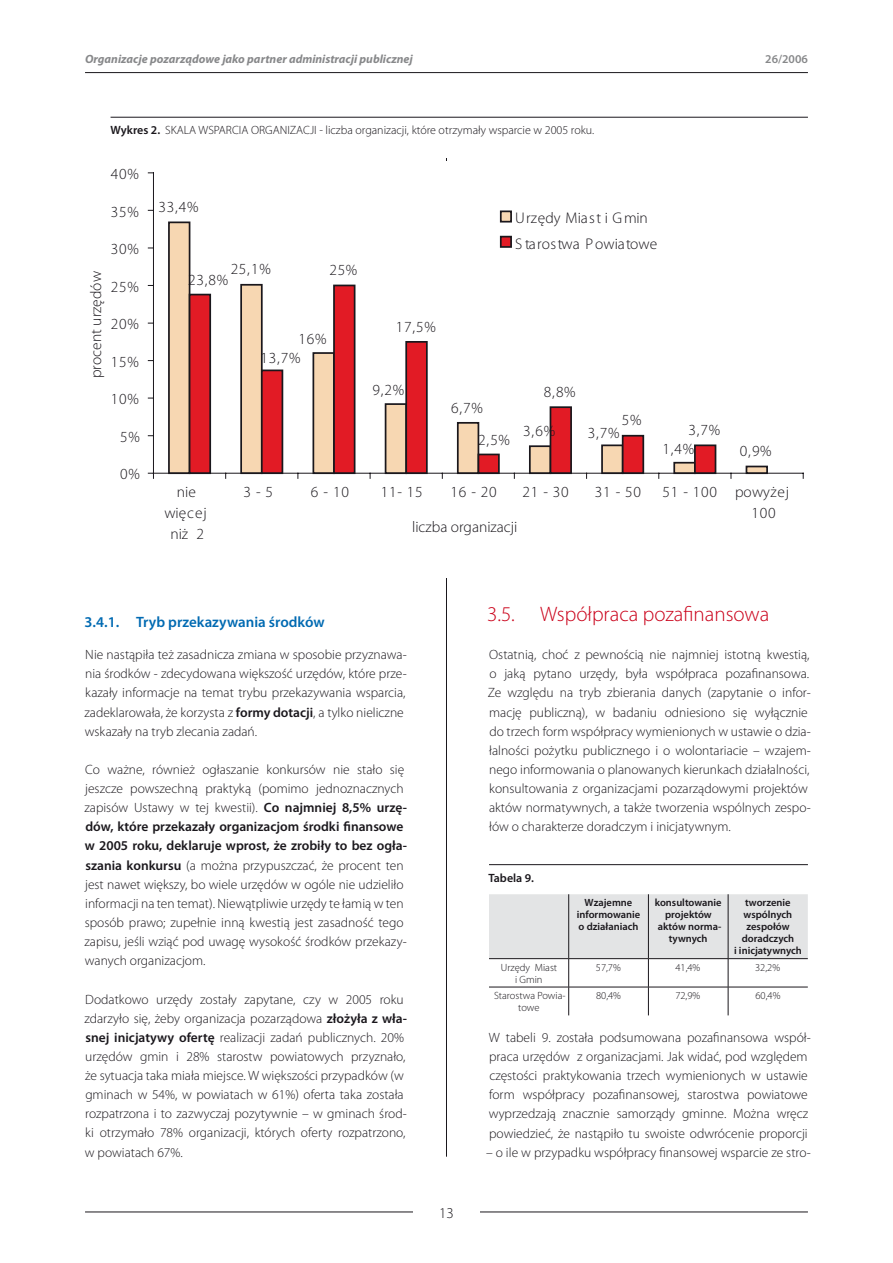
<style>
.page{position:relative;width:893px;height:1263px;background:#fff}
.page>*{position:absolute;margin:0;border:0;box-sizing:border-box;transform-origin:0 0}
.t1{font:300 21px "Myriad Pro";color:#ca0019}
.t2{font:300 15.45px/21.1px "Myriad Pro";letter-spacing:.01em;color:#1a171c}
.t3{font:300 15.45px/21.1px "Myriad Pro";letter-spacing:.05em;color:#1a171c}
.t4{font:600 15px "Myriad Pro";color:#006ab2}
.t5{font:300 15px "Myriad Pro";color:#1a171c}
.t6{font:300 13.5px/19.2px "Myriad Pro";color:#1a171c}
.t7{font:300 12px "Myriad Pro";color:#1a171c}
.t8{font:italic 700 12px "Myriad Pro";color:#87888a}
.t9{font:600 12px "Myriad Pro";color:#1a171c}
.t10{font:600 12px "Myriad Pro";color:#87888a}
.t11{font:600 10.5px/12px "Myriad Pro";color:#1a171c;text-align:center}
.t12{font:300 10.5px/12px "Myriad Pro";color:#1a171c;text-align:center}
.s1{font-weight:600}
</style>
<div class="page">
<hr style="left:85px;top:1212px;width:723px;height:1px;background:#1a171c">
<div style="left:413px;top:1201px;width:67px;height:21px;background:#fff"></div>
<hr style="left:85px;top:72px;width:723px;height:1px;background:#1a171c">
<hr style="left:446px;top:106px;width:1px;height:1051px;background:#1a171c">
<hr style="left:489px;top:864px;width:319px;height:1px;background:#1a171c">
<svg style="left:489px;top:894px;width:319px;height:121px"></svg>
<div style="left:85px;top:106px;width:723px;height:51px;background:#fff"></div>
<hr style="left:111px;top:117px;width:697px;height:1px;background:#1a171c">
<div style="left:85px;top:162px;width:723px;height:416px;background:#fff"></div>
<div style="left:168px;top:221px;width:22px;height:253px;background:#f7d7b2;border:2px solid #1a171c"></div>
<div style="left:240px;top:284px;width:23px;height:190px;background:#f7d7b2;border:2px solid #1a171c"></div>
<div style="left:312px;top:352px;width:23px;height:122px;background:#f7d7b2;border:2px solid #1a171c"></div>
<div style="left:385px;top:403px;width:22px;height:71px;background:#f7d7b2;border:2px solid #1a171c"></div>
<div style="left:457px;top:422px;width:22px;height:52px;background:#f7d7b2;border:2px solid #1a171c"></div>
<div style="left:529px;top:445px;width:22px;height:29px;background:#f7d7b2;border:2px solid #1a171c"></div>
<div style="left:601px;top:444px;width:22px;height:30px;background:#f7d7b2;border:2px solid #1a171c"></div>
<div style="left:673px;top:462px;width:23px;height:12px;background:#f7d7b2;border:2px solid #1a171c"></div>
<svg style="left:746px;top:466px;width:22px;height:7px"></svg>
<div style="left:189px;top:294px;width:22px;height:180px;background:#e21b25;border:2px solid #1a171c"></div>
<div style="left:261px;top:369px;width:22px;height:105px;background:#e21b25;border:2px solid #1a171c"></div>
<div style="left:333px;top:285px;width:22px;height:189px;background:#e21b25;border:2px solid #1a171c"></div>
<div style="left:405px;top:341px;width:23px;height:133px;background:#e21b25;border:2px solid #1a171c"></div>
<div style="left:478px;top:454px;width:22px;height:20px;background:#e21b25;border:2px solid #1a171c"></div>
<div style="left:550px;top:406px;width:22px;height:68px;background:#e21b25;border:2px solid #1a171c"></div>
<div style="left:622px;top:435px;width:22px;height:39px;background:#e21b25;border:2px solid #1a171c"></div>
<div style="left:694px;top:444px;width:22px;height:30px;background:#e21b25;border:2px solid #1a171c"></div>
<hr style="left:153px;top:173px;width:1px;height:300px;background:#1a171c">
<hr style="left:153px;top:473px;width:650px;height:1px;background:#1a171c">
<div style="left:500px;top:210px;width:12px;height:13px;background:#f7d7b2;border:2px solid #1a171c"></div>
<div style="left:500px;top:236px;width:12px;height:12px;background:#e21b25;border:2px solid #1a171c"></div>
<p class="t8" style="left:85px;top:52px;width:329px">Organizacje pozarządowe jako partner administracji publicznej</p>
<p class="t10" style="left:765px;top:52px;width:44px">26/2006</p>
<p class="t7" style="left:111px;top:124px;width:485px"><span class="s1">Wykres 2.</span> SKALA WSPARCIA ORGANIZACJI - liczba organizacji, które otrzymały wsparcie w 2005 roku.</p>
<p class="t2" style="left:111px;top:164px;width:29px">40%</p>
<p class="t2" style="left:111px;top:201px;width:29px">35%</p>
<p class="t2" style="left:111px;top:239px;width:29px">30%</p>
<p class="t2" style="left:86px;top:378px;width:108px;rotate:-90deg">procent urzędów</p>
<p class="t2" style="left:111px;top:276px;width:29px">25%</p>
<p class="t2" style="left:111px;top:314px;width:29px">20%</p>
<p class="t2" style="left:111px;top:351px;width:29px">15%</p>
<p class="t2" style="left:111px;top:389px;width:29px">10%</p>
<p class="t2" style="left:120px;top:426px;width:21px">5%</p>
<p class="t2" style="left:120px;top:464px;width:21px">0%</p>
<p class="t2" style="left:158px;top:197px;width:42px">33,4%</p>
<p class="t2" style="left:231px;top:259px;width:42px">25,1%</p>
<p class="t2" style="left:188px;top:270px;width:42px">23,8%</p>
<p class="t2" style="left:329px;top:260px;width:30px">25%</p>
<p class="t2" style="left:298px;top:328px;width:30px">16%</p>
<p class="t2" style="left:260px;top:347px;width:42px">13,7%</p>
<p class="t2" style="left:396px;top:316px;width:42px">17,5%</p>
<p class="t2" style="left:372px;top:379px;width:33px">9,2%</p>
<p class="t2" style="left:515px;top:206px;width:143px;line-height:25.3px">Urzędy Miast i Gmin<br>S tarostwa P owiatowe</p>
<p class="t2" style="left:451px;top:397px;width:33px">6,7%</p>
<p class="t2" style="left:478px;top:430px;width:33px">2,5%</p>
<p class="t2" style="left:544px;top:381px;width:33px">8,8%</p>
<p class="t2" style="left:523px;top:420px;width:33px">3,6%</p>
<p class="t2" style="left:622px;top:410px;width:21px">5%</p>
<p class="t2" style="left:588px;top:422px;width:33px">3,7%</p>
<p class="t2" style="left:663px;top:421px;width:59px;line-height:18.6px;text-indent:26px">3,7%<br>1,4%</p>
<p class="t2" style="left:740px;top:441px;width:33px">0,9%</p>
<p class="t2" style="left:164px;top:481px;width:44px;text-align:center">nie więcej niż 2</p>
<p class="t2" style="left:243px;top:481px;width:31px">3 - 5</p>
<p class="t2" style="left:311px;top:481px;width:39px">6 - 10</p>
<p class="t2" style="left:381px;top:481px;width:43px">11- 15</p>
<p class="t2" style="left:451px;top:481px;width:48px">16 - 20</p>
<p class="t2" style="left:523px;top:481px;width:48px">21 - 30</p>
<p class="t2" style="left:595px;top:481px;width:48px">31 - 50</p>
<p class="t3" style="left:751px;top:481px;width:39px;text-indent:-89px">51 - 100 powyżej<br>100</p>
<p class="t2" style="left:412px;top:516px;width:107px">liczba organizacji</p>
<p class="t4" style="left:85px;top:613px;width:242px">3.4.1. Tryb przekazywania środków</p>
<p class="t6" style="left:84px;top:645px;width:324px">Nie nastąpiła też zasadnicza zmiana w sposobie przyznawa&shy;nia środków - zdecydowana większość urzędów, które prze&shy;kazały informacje na temat trybu przekazywania wsparcia, zadeklarowała, że korzysta z <span class="s1">formy dotacji</span>, a tylko nieliczne wskazały na tryb zlecania zadań.</p>
<p class="t6" style="left:84px;top:760px;width:324px">Co ważne, również ogłaszanie konkursów nie stało się jeszcze powszechną praktyką (pomimo jednoznacznych zapisów Ustawy w tej kwestii). <span class="s1">Co najmniej 8,5% urzę&shy;dów, które przekazały organizacjom środki finansowe w 2005 roku, deklaruje wprost, że zrobiły to bez ogła&shy;szania konkursu</span> (a można przypuszczać, że procent ten jest nawet większy, bo wiele urzędów w ogóle nie udzieliło informacji na ten temat). Niewątpliwie urzędy te łamią w ten sposób prawo; zupełnie inną kwestią jest zasadność tego zapisu, jeśli wziąć pod uwagę wysokość środków przekazy&shy;wanych organizacjom.</p>
<p class="t6" style="left:84px;top:990px;width:324px">Dodatkowo urzędy zostały zapytane, czy w 2005 roku zdarzyło się, żeby organizacja pozarządowa <span class="s1">złożyła z wła&shy;snej inicjatywy ofertę</span> realizacji zadań publicznych. 20% urzędów gmin i 28% starostw powiatowych przyznało, że sytuacja taka miała miejsce. W większości przypadków (w gminach w 54%, w powiatach w 61%) oferta taka została rozpatrzona i to zazwyczaj pozytywnie – w gminach środ&shy;ki otrzymało 78% organizacji, których oferty rozpatrzono, w powiatach 67%.</p>
<p class="t5" style="left:439px;top:1204px;width:16px">13</p>
<h1 class="t1" style="left:487px;top:602px;width:284px">3.5. Współpraca pozafinansowa</h1>
<p class="t6" style="left:488px;top:645px;width:325px">Ostatnią, choć z pewnością nie najmniej istotną kwestią, o jaką pytano urzędy, była współpraca pozafinansowa.<br>Ze względu na tryb zbierania danych (zapytanie o infor&shy;mację publiczną), w badaniu odniesiono się wyłącznie do trzech form współpracy wymienionych w ustawie o dzia&shy;łalności pożytku publicznego i o wolontariacie – wzajem&shy;nego informowania o planowanych kierunkach działalności, konsultowania z organizacjami pozarządowymi projektów aktów normatywnych, a także tworzenia wspólnych zespo&shy;łów o charakterze doradczym i inicjatywnym.</p>
<p class="t9" style="left:488px;top:871px;width:47px">Tabela 9.</p>
<p class="t11" style="left:577px;top:897px;width:65px">Wzajemne informowanie o działaniach</p>
<p class="t11" style="left:655px;top:897px;width:68px">konsultowanie projektów aktów norma&shy;tywnych</p>
<p class="t11" style="left:734px;top:897px;width:69px">tworzenie wspólnych zespołów doradczych<br>i inicjatywnych</p>
<p class="t12" style="left:501px;top:961px;width:58px">Urzędy Miast i Gmin</p>
<p class="t12" style="left:596px;top:961px;width:26px">57,7%</p>
<p class="t12" style="left:675px;top:961px;width:26px">41,4%</p>
<p class="t12" style="left:755px;top:961px;width:26px">32,2%</p>
<p class="t12" style="left:494px;top:990px;width:73px">Starostwa Powia&shy;towe</p>
<p class="t12" style="left:596px;top:990px;width:26px">80,4%</p>
<p class="t12" style="left:675px;top:990px;width:26px">72,9%</p>
<p class="t12" style="left:755px;top:990px;width:26px">60,4%</p>
<p class="t6" style="left:489px;top:1028px;width:323px">W tabeli 9. została podsumowana pozafinansowa współ&shy;praca urzędów z organizacjami. Jak widać, pod względem częstości praktykowania trzech wymienionych w ustawie form współpracy pozafinansowej, starostwa powiatowe wyprzedzają znacznie samorządy gminne. Można wręcz powiedzieć, że nastąpiło tu swoiste odwrócenie proporcji</p>
<p class="t6" style="left:486px;top:1143px;width:326px">– o ile w przypadku współpracy finansowej wsparcie ze stro-</p>
</div>
